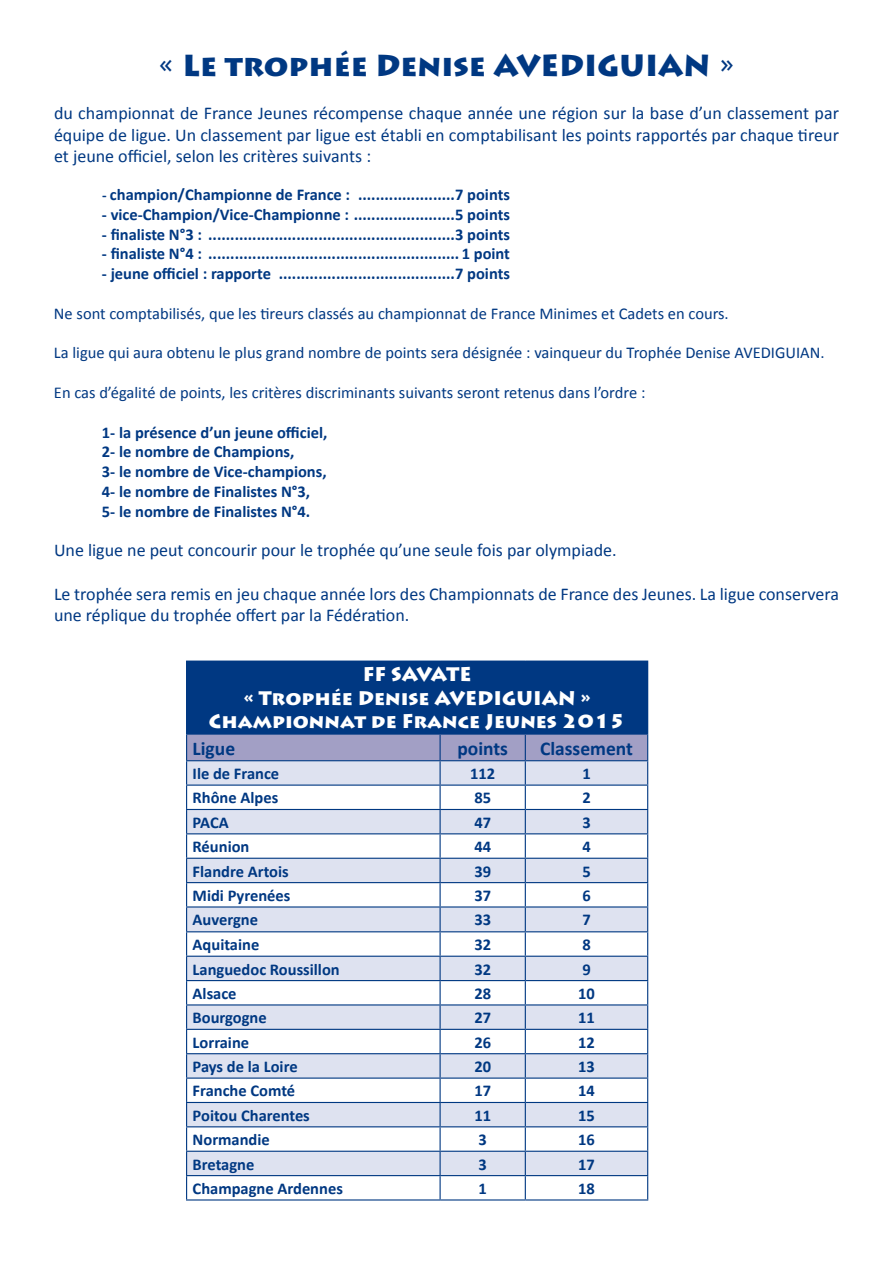
<style>
.page{position:relative;width:893px;height:1263px;background:#fff}
.page>*{position:absolute;margin:0;border:0;box-sizing:border-box;transform-origin:0 0}
.t1{font:900 30px "Lithos Pro";color:#003882}
.t2{font:900 19.5px/23.4px "Lithos Pro";color:#fff;text-align:center}
.t3{font:700 19.5px "Calibri";color:#003882}
.t4{font:18px/21.6px "Calibri";color:#003882;text-align:justify}
.t5{font:700 16.5px/19.8px "Calibri";color:#003882}
.t6{font:16.5px "Calibri";color:#003882}
.s1{font-weight:400}
.s2{font-size:15px}
</style>
<div class="page">
<div style="left:187px;top:661px;width:461px;height:73px;background:#003882"></div>
<hr style="left:186px;top:660px;width:254px;height:2px;background:#003882">
<hr style="left:186px;top:662px;width:1px;height:71px;background:#003882">
<hr style="left:440px;top:660px;width:85px;height:2px;background:#003882">
<hr style="left:525px;top:660px;width:123px;height:2px;background:#003882">
<hr style="left:186px;top:1199px;width:254px;height:1px;background:#003882">
<hr style="left:440px;top:1199px;width:85px;height:1px;background:#003882">
<hr style="left:525px;top:1199px;width:123px;height:1px;background:#003882">
<hr style="left:186px;top:733px;width:254px;height:2px;background:#003882">
<svg style="left:186px;top:734px;width:462px;height:465px"></svg>
<hr style="left:186px;top:760px;width:254px;height:1px;background:#003882">
<hr style="left:440px;top:760px;width:85px;height:1px;background:#003882">
<hr style="left:525px;top:760px;width:123px;height:1px;background:#003882">
<h1 class="t1" style="left:159px;top:47px;width:577px"><span class="s1">«</span> Le trophée Denise AVEDIGUIAN <span class="s1">»</span></h1>
<p class="t4" style="left:54px;top:102px;width:786px">du championnat de France Jeunes récompense chaque année une région sur la base d’un classement par équipe de ligue. Un classement par ligue est établi en comptabilisant les points rapportés par chaque tireur et jeune officiel, selon les critères suivants :</p>
<p class="t5" style="left:102px;top:185px;width:409px"><span class="s2">-</span> champion/Championne de France : ......................7 points</p>
<p class="t5" style="left:102px;top:204px;width:410px">- vice-Champion/Vice-Championne : .......................5 points</p>
<p class="t5" style="left:102px;top:224px;width:410px">- finaliste N°3 : ........................................................3 points</p>
<p class="t5" style="left:102px;top:244px;width:409px">- finaliste N°4 : ......................................................... 1 point</p>
<p class="t5" style="left:102px;top:264px;width:409px">- jeune officiel : rapporte ........................................7 points</p>
<p class="t6" style="left:54px;top:303px;width:676px">Ne sont comptabilisés, que les tireurs classés au championnat de France Minimes et Cadets en cours.</p>
<p class="t6" style="left:54px;top:343px;width:772px">La ligue qui aura obtenu le plus grand nombre de points sera désignée : vainqueur du Trophée Denise AVEDIGUIAN.</p>
<p class="t6" style="left:54px;top:382px;width:593px">En cas d’égalité de points, les critères discriminants suivants seront retenus dans l’ordre :</p>
<p class="t5" style="left:102px;top:422px;width:227px">1- la présence d’un jeune officiel,<br>2- le nombre de Champions,<br>3- le nombre de Vice-champions,<br>4- le nombre de Finalistes N°3,<br>5- le nombre de Finalistes N°4.</p>
<p class="t4" style="left:54px;top:540px;width:564px">Une ligue ne peut concourir pour le trophée qu’une seule fois par olympiade.</p>
<p class="t4" style="left:54px;top:583px;width:786px">Le trophée sera remis en jeu chaque année lors des Championnats de France des Jeunes. La ligue conservera une réplique du trophée offert par la Fédération.</p>
<p class="t2" style="left:209px;top:663px;width:418px">FF SAVATE<br>« Trophée Denise AVEDIGUIAN »<br>Championnat de France Jeunes 2015</p>
<p class="t3" style="left:193px;top:736px;width:44px">Ligue</p>
<p class="t3" style="left:457px;top:736px;width:52px">points</p>
<p class="t3" style="left:540px;top:736px;width:94px">Classement</p>
<p class="t5" style="left:193px;top:764px;width:88px">Ile de France</p>
<p class="t5" style="left:470px;top:764px;width:27px">112</p>
<p class="t5" style="left:582px;top:764px;width:10px">1</p>
<p class="t5" style="left:193px;top:788px;width:87px">Rhône Alpes</p>
<p class="t5" style="left:474px;top:788px;width:18px">85</p>
<p class="t5" style="left:582px;top:788px;width:10px">2</p>
<p class="t5" style="left:193px;top:812px;width:38px">PACA</p>
<p class="t5" style="left:474px;top:812px;width:18px">47</p>
<p class="t5" style="left:582px;top:812px;width:10px">3</p>
<p class="t5" style="left:193px;top:837px;width:58px">Réunion</p>
<p class="t5" style="left:474px;top:837px;width:18px">44</p>
<p class="t5" style="left:582px;top:837px;width:10px">4</p>
<p class="t5" style="left:193px;top:861px;width:98px">Flandre Artois</p>
<p class="t5" style="left:474px;top:861px;width:18px">39</p>
<p class="t5" style="left:582px;top:861px;width:10px">5</p>
<p class="t5" style="left:193px;top:885px;width:99px">Midi Pyrenées</p>
<p class="t5" style="left:474px;top:885px;width:18px">37</p>
<p class="t5" style="left:582px;top:885px;width:10px">6</p>
<p class="t5" style="left:193px;top:910px;width:67px">Auvergne</p>
<p class="t5" style="left:474px;top:910px;width:18px">33</p>
<p class="t5" style="left:582px;top:910px;width:10px">7</p>
<p class="t5" style="left:193px;top:935px;width:68px">Aquitaine</p>
<p class="t5" style="left:474px;top:935px;width:18px">32</p>
<p class="t5" style="left:582px;top:935px;width:10px">8</p>
<p class="t5" style="left:193px;top:959px;width:149px">Languedoc Roussillon</p>
<p class="t5" style="left:474px;top:959px;width:18px">32</p>
<p class="t5" style="left:582px;top:959px;width:10px">9</p>
<p class="t5" style="left:193px;top:983px;width:45px">Alsace</p>
<p class="t5" style="left:474px;top:983px;width:18px">28</p>
<p class="t5" style="left:578px;top:983px;width:18px">10</p>
<p class="t5" style="left:193px;top:1008px;width:76px">Bourgogne</p>
<p class="t5" style="left:474px;top:1008px;width:18px">27</p>
<p class="t5" style="left:578px;top:1008px;width:18px">11</p>
<p class="t5" style="left:193px;top:1032px;width:58px">Lorraine</p>
<p class="t5" style="left:474px;top:1032px;width:18px">26</p>
<p class="t5" style="left:578px;top:1032px;width:18px">12</p>
<p class="t5" style="left:193px;top:1057px;width:107px">Pays de la Loire</p>
<p class="t5" style="left:474px;top:1057px;width:18px">20</p>
<p class="t5" style="left:578px;top:1057px;width:18px">13</p>
<p class="t5" style="left:193px;top:1081px;width:104px">Franche Comté</p>
<p class="t5" style="left:474px;top:1081px;width:18px">17</p>
<p class="t5" style="left:578px;top:1081px;width:18px">14</p>
<p class="t5" style="left:193px;top:1105px;width:119px">Poitou Charentes</p>
<p class="t5" style="left:474px;top:1105px;width:18px">11</p>
<p class="t5" style="left:578px;top:1105px;width:18px">15</p>
<p class="t5" style="left:193px;top:1130px;width:79px">Normandie</p>
<p class="t5" style="left:479px;top:1130px;width:10px">3</p>
<p class="t5" style="left:578px;top:1130px;width:18px">16</p>
<p class="t5" style="left:193px;top:1154px;width:63px">Bretagne</p>
<p class="t5" style="left:479px;top:1154px;width:10px">3</p>
<p class="t5" style="left:578px;top:1154px;width:18px">17</p>
<p class="t5" style="left:193px;top:1178px;width:152px">Champagne Ardennes</p>
<p class="t5" style="left:479px;top:1178px;width:10px">1</p>
<p class="t5" style="left:578px;top:1178px;width:18px">18</p>
</div>
